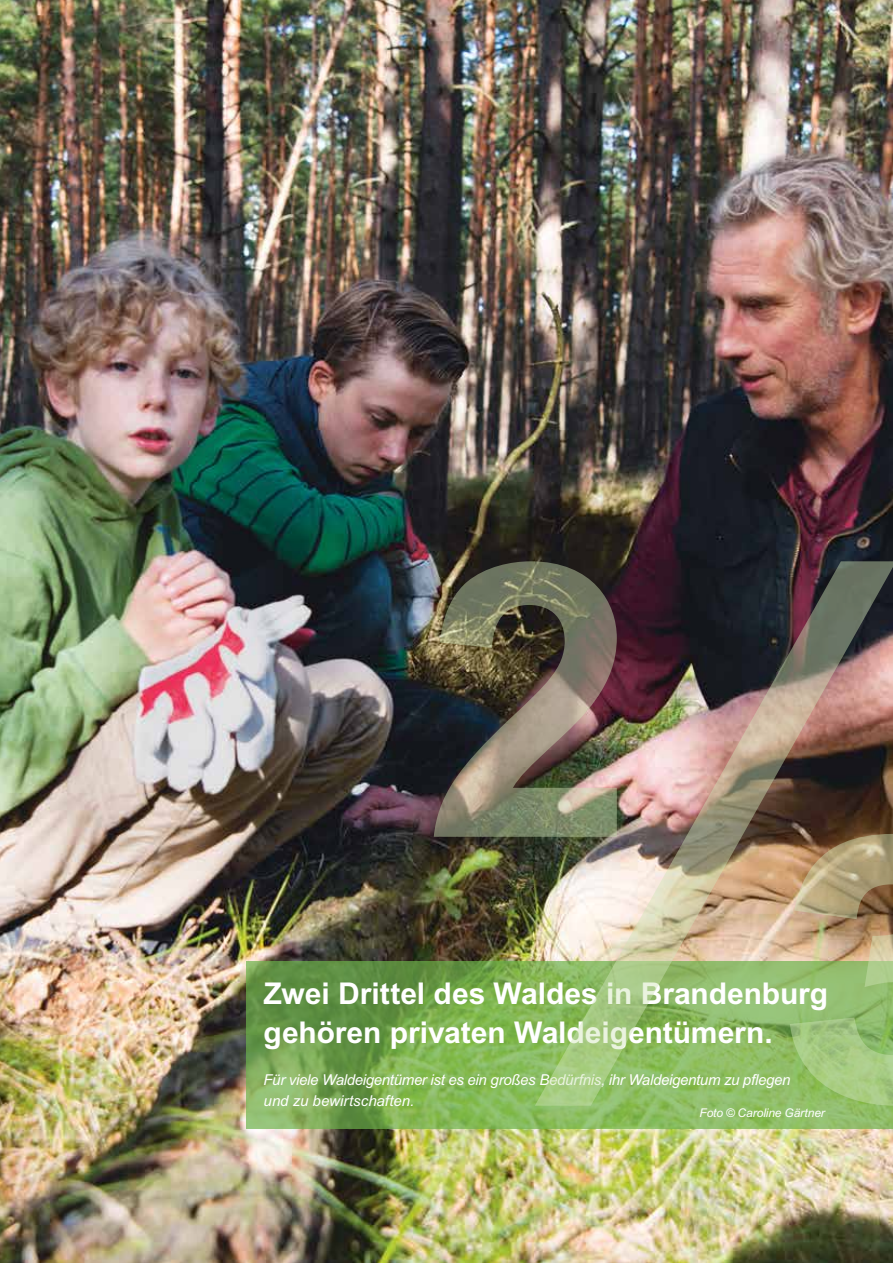
<style>
.page{position:relative;width:893px;height:1263px;background:#fff}
.page>*{position:absolute;margin:0;border:0;box-sizing:border-box;transform-origin:0 0}
.t1{font:700 30px/39px "Arial MT Std";letter-spacing:-.005em;color:#fff}
.t2{font:italic 15px/21px "Arial MT Std";letter-spacing:-.02em;color:#fff}
.t3{font:italic 12px "Arial MT Std";letter-spacing:-.01em;color:#fff}
</style>
<div class="page">
<img style="left:0;top:0;width:893px;height:1263px">
<svg style="left:247px;top:961px;width:646px;height:168px;background:#78a952"></svg>
<img style="left:434px;top:561px;width:101px;height:276px">
<img style="left:535px;top:561px;width:358px;height:545px">
<svg style="left:790px;top:834px;width:103px;height:272px;background:#a4ae74"></svg>
<h1 class="t1" style="left:264px;top:974px;width:566px">Zwei Drittel des Waldes in Brandenburg gehören privaten Waldeigentümern.</h1>
<p class="t2" style="left:264px;top:1069px;width:528px">Für viele Waldeigentümer ist es ein großes Bedürfnis, ihr Waldeigentum zu pflegen und zu bewirtschaften.</p>
<p class="t3" style="left:699px;top:1106px;width:127px">Foto © Caroline Gärtner</p>
</div>
